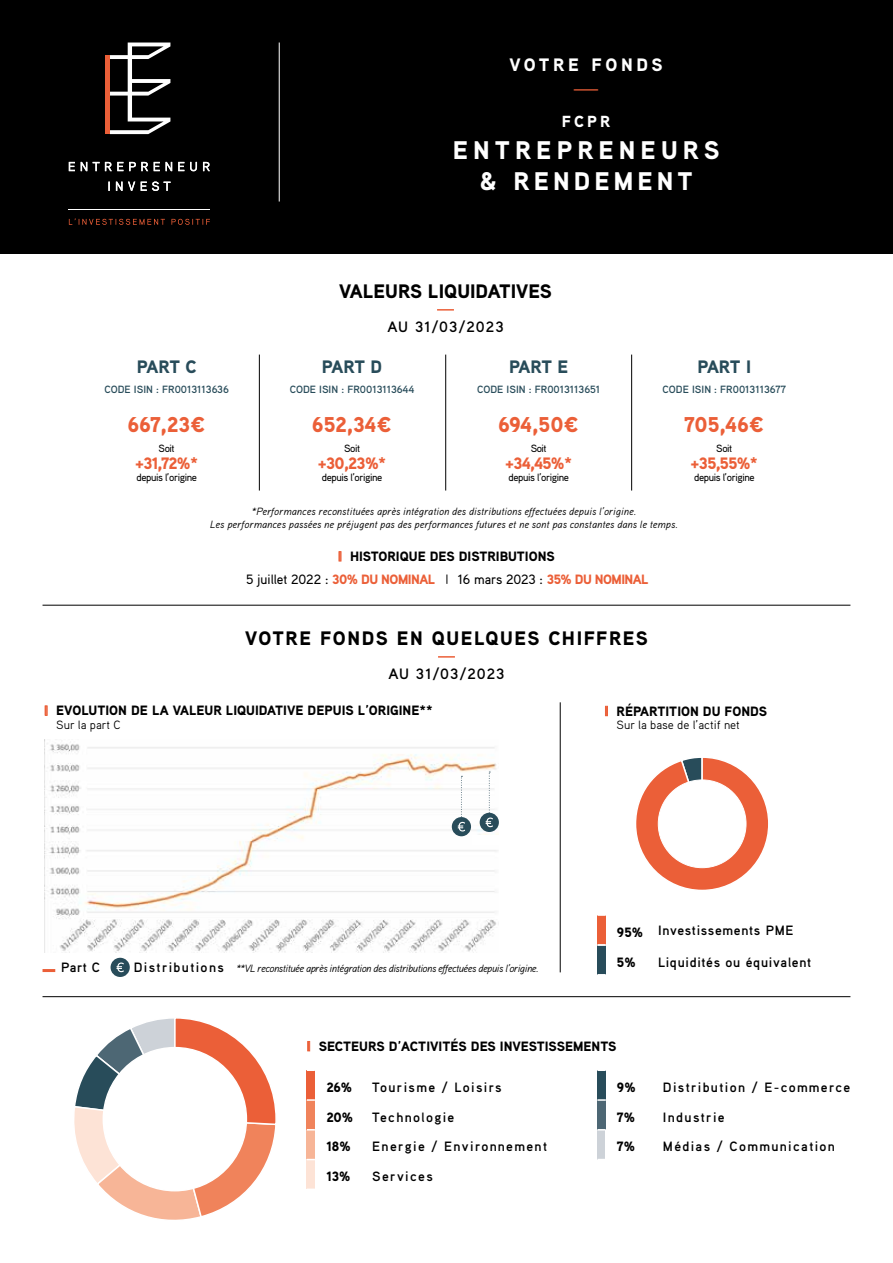
<style>
.page{position:relative;width:893px;height:1263px;background:#fff}
.page>*{position:absolute;margin:0;border:0;box-sizing:border-box;transform-origin:0 0}
.t1{font:900 25.5px/31.5px "Aaux Pro";letter-spacing:.195em;color:#fff;text-align:center}
.t2{font:900 21.45px "Aaux Pro";letter-spacing:-.01em;color:#eb5f38}
.t3{font:900 19.5px "Aaux Pro";letter-spacing:.08em;color:#000}
.t4{font:900 19.5px "Aaux Pro";color:#000}
.t5{font:900 18px "Aaux Pro";letter-spacing:-.02em;color:#284c5a}
.t6{font:900 18px "Aaux Pro";letter-spacing:.2em;color:#fff}
.t7{font:900 16.5px "Aaux Pro";letter-spacing:-.04em;color:#eb5f38}
.t8{font:900 16.05px "Aaux Pro";color:#fff}
.t9{font:700 15px "Aaux Pro";letter-spacing:.07em;color:#000}
.t10{font:700 15px "Aaux Pro";color:#eb5f38;scale:2.22 1}
.t11{font:900 13.5px/23px "Aaux Pro";color:#000}
.t12{font:700 13.5px "Aaux Pro";letter-spacing:.1em;color:#000}
.t13{font:700 13.5px "Aaux Pro";letter-spacing:.05em;color:#000}
.t14{font:900 13.5px "Aaux Pro";letter-spacing:-.04em;color:#eb5f38}
.t15{font:12px "Aaux Pro";color:#000}
.t16{font:italic 10.5px/12.6px "Aaux Pro";color:#000;text-align:center}
.t17{font:700 10.5px "Aaux Pro";color:#284c5a}
.t18{font:500 10.5px "Aaux Pro";letter-spacing:-.04em;color:#000}
.t19{font:italic 10.5px "Aaux Pro";letter-spacing:-.04em;color:#000}
.s1{color:#eb5f38}
.s2{font-weight:500}
.s3{font-weight:500;color:#000}
</style>
<div class="page">
<div style="left:0;top:0;width:893px;height:254px;background:#000"></div>
<hr style="left:69px;top:209px;width:141px;height:1px;background:#fff">
<svg style="left:69px;top:218px;width:141px;height:7px"></svg>
<svg style="left:108px;top:182px;width:63px;height:9px"></svg>
<svg style="left:69px;top:162px;width:141px;height:9px"></svg>
<svg style="left:110px;top:43px;width:60px;height:91px"></svg>
<hr style="left:106px;top:55px;width:4px;height:79px;background:#eb5f38">
<svg style="left:74px;top:1018px;width:202px;height:202px"></svg>
<svg style="left:636px;top:758px;width:132px;height:132px"></svg>
<hr style="left:279px;top:43px;width:1px;height:159px;background:#fff">
<svg style="left:437px;top:309px;width:17px;height:2px"></svg>
<hr style="left:43px;top:605px;width:807px;height:1px;background:#000">
<div style="left:307px;top:1070px;width:8px;height:30px;background:#eb5f38"></div>
<div style="left:307px;top:1100px;width:8px;height:30px;background:#f0835b"></div>
<div style="left:307px;top:1130px;width:8px;height:29px;background:#f7b597"></div>
<div style="left:307px;top:1159px;width:8px;height:30px;background:#fde3d6"></div>
<svg style="left:307px;top:1099px;width:8px;height:2px"></svg>
<div style="left:597px;top:1070px;width:8px;height:30px;background:#284c5a"></div>
<div style="left:597px;top:1100px;width:8px;height:30px;background:#4d6774"></div>
<div style="left:597px;top:1130px;width:8px;height:29px;background:#cdd2d8"></div>
<svg style="left:597px;top:1099px;width:8px;height:2px"></svg>
<svg style="left:438px;top:656px;width:17px;height:2px"></svg>
<hr style="left:43px;top:996px;width:807px;height:1px;background:#000">
<hr style="left:560px;top:702px;width:1px;height:270px;background:#000">
<div style="left:103px;top:1047px;width:143px;height:144px;background:#fff;border-radius:50%"></div>
<svg style="left:43px;top:969px;width:12px;height:3px"></svg>
<hr style="left:259px;top:355px;width:1px;height:135px;background:#000">
<hr style="left:445px;top:355px;width:1px;height:135px;background:#000">
<hr style="left:631px;top:355px;width:1px;height:135px;background:#000">
<div style="left:658px;top:780px;width:88px;height:88px;background:#fff;border-radius:50%"></div>
<div style="left:597px;top:945px;width:8px;height:30px;background:#284c5a"></div>
<div style="left:597px;top:915px;width:8px;height:30px;background:#eb5f38"></div>
<svg style="left:597px;top:944px;width:8px;height:2px"></svg>
<img style="left:45px;top:743px;width:454px;height:210px">
<div style="left:473px;top:835px;width:28px;height:9px;background:#fff"></div>
<div style="left:452px;top:817px;width:19px;height:19px;background:#284c5a;border-radius:50%"></div>
<svg style="left:458px;top:776px;width:7px;height:55px"></svg>
<div style="left:480px;top:813px;width:19px;height:19px;background:#284c5a;border-radius:50%"></div>
<svg style="left:485px;top:772px;width:8px;height:55px"></svg>
<div style="left:111px;top:958px;width:19px;height:19px;background:#284c5a;border-radius:50%"></div>
<svg style="left:116px;top:962px;width:8px;height:10px"></svg>
<h3 class="t6" style="left:509px;top:54px;width:155px">VOTRE FONDS</h3>
<p class="t10" style="left:572px;top:79px;width:14px">—</p>
<p class="t8" style="left:562px;top:111px;width:50px">FCPR</p>
<h1 class="t1" style="left:453px;top:133px;width:268px">ENTREPRENEURS &amp; RENDEMENT</h1>
<h3 class="t4" style="left:339px;top:279px;width:214px">VALEURS LIQUIDATIVES</h3>
<p class="t9" style="left:387px;top:317px;width:118px">AU 31/03/2023</p>
<h3 class="t5" style="left:137px;top:355px;width:61px">PART C</h3>
<h3 class="t5" style="left:322px;top:355px;width:62px">PART D</h3>
<h3 class="t5" style="left:509px;top:355px;width:61px">PART E</h3>
<h3 class="t5" style="left:697px;top:355px;width:55px">PART I</h3>
<p class="t17" style="left:104px;top:382px;width:126px">CODE ISIN : FR0013113636</p>
<p class="t17" style="left:290px;top:382px;width:126px">CODE ISIN : FR0013113644</p>
<p class="t17" style="left:477px;top:383px;width:125px">CODE ISIN : FR0013113651</p>
<p class="t17" style="left:663px;top:383px;width:125px">CODE ISIN : FR0013113677</p>
<h2 class="t2" style="left:127px;top:411px;width:80px">667,23¤</h2>
<p class="t18" style="left:159px;top:442px;width:18px">Soit</p>
<p class="t7" style="left:135px;top:452px;width:64px">+31,72%*</p>
<p class="t18" style="left:136px;top:470px;width:62px">depuis l’origine</p>
<h2 class="t2" style="left:312px;top:411px;width:82px">652,34¤</h2>
<p class="t18" style="left:344px;top:442px;width:18px">Soit</p>
<p class="t7" style="left:318px;top:452px;width:70px">+30,23%*</p>
<p class="t18" style="left:322px;top:470px;width:62px">depuis l’origine</p>
<h2 class="t2" style="left:498px;top:411px;width:82px">694,50¤</h2>
<p class="t18" style="left:531px;top:442px;width:18px">Soit</p>
<p class="t7" style="left:505px;top:452px;width:69px">+34,45%*</p>
<p class="t18" style="left:508px;top:470px;width:62px">depuis l’origine</p>
<h2 class="t2" style="left:684px;top:411px;width:82px">705,46¤</h2>
<p class="t18" style="left:716px;top:442px;width:18px">Soit</p>
<p class="t7" style="left:691px;top:452px;width:69px">+35,55%*</p>
<p class="t18" style="left:694px;top:470px;width:62px">depuis l’origine</p>
<p class="t16" style="left:210px;top:505px;width:469px">*Performances reconstituées après intégration des distributions effectuées depuis l’origine.<br>Les performances passées ne préjugent pas des performances futures et ne sont pas constantes dans le temps.</p>
<p class="t11" style="left:246px;top:544px;width:310px;text-indent:92px"><span class="s1">I</span> HISTORIQUE DES DISTRIBUTIONS<br><span class="s2">5 juillet 2022 :</span> <span class="s1">30% DU NOMINAL</span></p>
<p class="t14" style="left:458px;top:571px;width:193px"><span class="s3">16 mars 2023 :</span> 35% DU NOMINAL</p>
<h3 class="t3" style="left:245px;top:626px;width:404px">VOTRE FONDS EN QUELQUES CHIFFRES</h3>
<p class="t9" style="left:388px;top:664px;width:118px">AU 31/03/2023</p>
<p class="t11" style="left:44px;top:699px;width:390px"><span class="s1">I</span> EVOLUTION DE LA VALEUR LIQUIDATIVE DEPUIS L’ORIGINE**</p>
<p class="t15" style="left:56px;top:717px;width:66px">Sur la part C</p>
<p class="t11" style="left:605px;top:699px;width:164px"><span class="s1">I</span> RÉPARTITION DU FONDS</p>
<p class="t15" style="left:616px;top:717px;width:125px">Sur la base de l’actif net</p>
<p class="t12" style="left:61px;top:959px;width:40px">Part C</p>
<p class="t12" style="left:134px;top:959px;width:92px">Distributions</p>
<p class="t19" style="left:236px;top:962px;width:304px">**VL reconstituée après intégration des distributions effectuées depuis l’origine.</p>
<p class="t11" style="left:617px;top:920px;width:28px">95%</p>
<p class="t11" style="left:617px;top:950px;width:20px">5%</p>
<p class="t13" style="left:658px;top:921px;width:137px">Investissements PME</p>
<p class="t13" style="left:658px;top:953px;width:155px">Liquidités ou équivalent</p>
<p class="t11" style="left:307px;top:1034px;width:311px"><span class="s1">I</span> SECTEURS D’ACTIVITÉS DES INVESTISSEMENTS</p>
<p class="t11" style="left:326px;top:1075px;width:27px">26%</p>
<p class="t12" style="left:372px;top:1078px;width:131px">Tourisme / Loisirs</p>
<p class="t11" style="left:326px;top:1105px;width:28px">20%</p>
<p class="t12" style="left:372px;top:1108px;width:84px">Technologie</p>
<p class="t11" style="left:326px;top:1135px;width:26px">18%</p>
<p class="t12" style="left:372px;top:1138px;width:176px">Energie / Environnement</p>
<p class="t11" style="left:326px;top:1164px;width:26px">13%</p>
<p class="t12" style="left:372px;top:1168px;width:62px">Services</p>
<p class="t11" style="left:617px;top:1075px;width:20px">9%</p>
<p class="t12" style="left:663px;top:1078px;width:189px">Distribution / E-commerce</p>
<p class="t11" style="left:617px;top:1105px;width:20px">7%</p>
<p class="t12" style="left:663px;top:1108px;width:63px">Industrie</p>
<p class="t11" style="left:617px;top:1135px;width:20px">7%</p>
<p class="t12" style="left:663px;top:1138px;width:174px">Médias / Communication</p>
</div>
